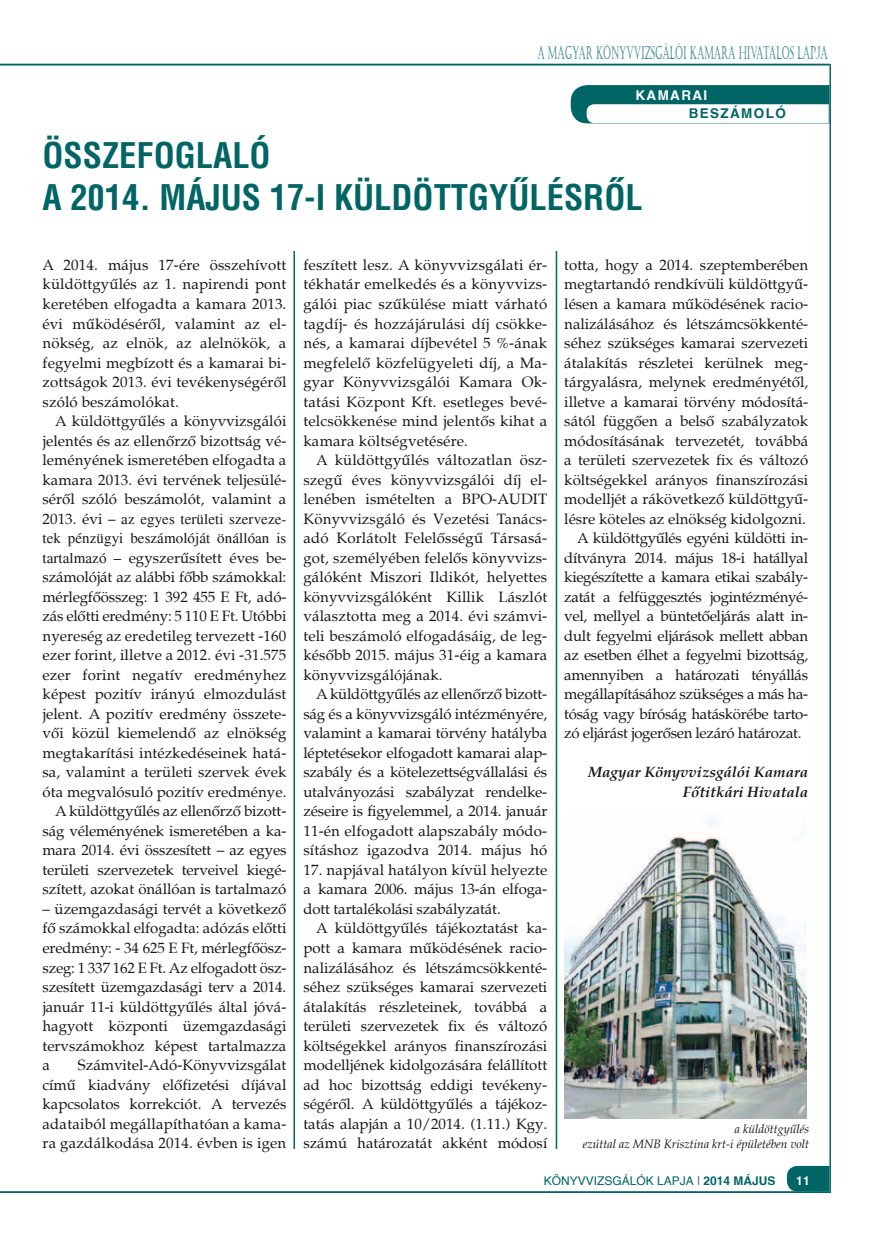
<style>
.page{position:relative;width:872px;height:1234px;background:#fff}
.page>*{position:absolute;margin:0;border:0;box-sizing:border-box;transform-origin:0 0}
.t1{font:700 condensed 34.5px/41.4px "H Helvetica";color:#006564}
.t2{font:18px "Castellar";color:#006564;scale:.5 1}
.t3{font:15px/19.5px "H Palatino";color:#1a171c;text-align:justify}
.t4{font:15px "H Palatino";letter-spacing:-.02em;color:#1a171c}
.t5{font:15px/19.5px "Times";letter-spacing:.005em;color:#1a171c}
.t6{font:italic 700 15px/19.5px "H Palatino";color:#1a171c;text-align:right}
.t7{font:700 13.5px "H Helvetica";letter-spacing:.1em;color:#006564}
.t8{font:700 13.5px "H Helvetica";letter-spacing:.1em;color:#fff}
.t9{font:italic 12px/15px "H Palatino";color:#1a171c;text-align:right}
.t10{font:12px "H Helvetica";color:#006564}
.t11{font:700 12px "H Helvetica";color:#fff}
.s1{font-family:"H Palatino"}
.s2{font-family:"Times"}
.s3{font-weight:700}
</style>
<div class="page">
<svg style="left:571px;top:85px;width:258px;height:38px"></svg>
<svg style="left:787px;top:1165px;width:42px;height:26px"></svg>
<hr style="left:829px;top:64px;width:2px;height:1127px;background:#006564">
<hr style="left:293px;top:140px;width:2px;height:1008px;background:#006564">
<hr style="left:556px;top:140px;width:1px;height:1008px;background:#006564">
<hr style="left:0;top:64px;width:829px;height:1px;background:#006564">
<hr style="left:0;top:1191px;width:831px;height:1px;background:#006564">
<div style="left:43px;top:140px;width:765px;height:110px;background:#fff"></div>
<img style="left:564px;top:817px;width:242px;height:301px">
<p class="t2" style="left:537px;top:42px;width:582px">A MAGYAR KÖNYVVIZSGÁLÓI KAMARA HIVATALOS LAPJA</p>
<p class="t8" style="left:635px;top:87px;width:73px">KAMARAI</p>
<p class="t7" style="left:688px;top:105px;width:99px">BESZÁMOLÓ</p>
<h1 class="t1" style="left:43px;top:134px;width:601px">ÖSSZEFOGLALÓ<br>A 2014. MÁJ US 17-I KÜ LDÖTTGYŰLÉSRŐL</h1>
<p class="t3" style="left:43px;top:255px;width:245px">A 2014. május 17-ére összehívott küldöttgyűlés az 1. napirendi pont keretében elfogadta a kamara 2013. évi működéséről, valamint az el&shy;nökség, az elnök, az alelnökök, a fegyelmi megbízott és a kamarai bi&shy;zottságok 2013. évi tevékenységéről szóló beszámolókat.</p>
<p class="t3" style="left:43px;top:411px;width:245px;text-indent:13px">A küldöttgyűlés a könyvvizsgálói jelentés és az ellenőrző bizottság vé&shy;leményének ismeretében elfogadta a kamara 2013. évi tervének teljesülé&shy;séről szóló beszámolót, valamint a</p>
<p class="t5" style="left:43px;top:509px;width:245px"><span class="s1">2013. évi –</span> az egyes területi szerveze&shy;tek pénzügyi beszámolóját önállóan is</p>
<p class="t3" style="left:43px;top:548px;width:245px;text-align:right"><span class="s2">tartalmazó –</span> egyszerűsített éves be&shy;számolóját az alábbi főbb számokkal: mérlegfőösszeg: 1 392 455 E Ft, adó&shy;zás előtti eredmény: 5 110 E Ft. Utóbbi nyereség az eredetileg tervezett -160 ezer forint, illetve a 2012. évi -31.575 ezer forint negatív eredményhez képest pozitív irányú elmozdulást jelent. A pozitív eredmény összete&shy;vői közül kiemelendő az elnökség megtakarítási intézkedéseinek hatá&shy;sa, valamint a területi szervek évek óta megvalósuló pozitív eredménye.<br>A küldöttgyűlés az ellenőrző bizott&shy;ság véleményének ismeretében a ka&shy;mara 2014. évi összesített – az egyes területi szervezetek terveivel kiegé&shy;szített, azokat önállóan is tartalmazó</p>
<p class="t3" style="left:43px;top:899px;width:245px">– üzemgazdasági tervét a következő fő számokkal elfogadta: adózás előtti eredmény: - 34 625 E Ft, mérlegfőös - szeg: 1 337 162 E Ft. Az elfogadott ös - szesített üzemgazdasági terv a 2014. január 11-i küldöttgyűlés által jóvá&shy;hagyott központi üzemgazdasági tervszámokhoz képest tartalmazza a</p>
<p class="t3" style="left:43px;top:1055px;width:245px;text-indent:35px">Számvitel-Adó-Könyvvizsgálat című kiadvány előfizetési díjával kapcsolatos korrekciót. A tervezés adataiból megállapíthatóan a kama&shy;ra gazdálkodása 2014. évben is igen</p>
<p class="t3" style="left:303px;top:255px;width:245px">feszített lesz. A könyvvizsgálati ér&shy;tékhatár emelkedés és a könyvvizs&shy;gálói piac szűkülése miatt várható tagdíj- és hozzájárulási díj csökke&shy;nés, a kamarai díjbevétel 5 %-ának megfelelő közfelügyeleti díj, a Ma&shy;gyar Könyvvizsgálói Kamara Ok&shy;tatási Központ Kft. esetleges bevé&shy;telcsökkenése mind jelentős kihat a kamara költségvetésére.</p>
<p class="t3" style="left:303px;top:450px;width:245px;text-indent:13px">A küldöttgyűlés változatlan ös - szegű éves könyvvizsgálói díj el&shy;lenében ismételten a BPO-AUDIT Könyvvizsgáló és Vezetési Tanács&shy;adó Korlátolt Felelősségű Társasá&shy;got, személyében felelős könyvvizs&shy;gálóként Miszori Ildikót, helyettes könyvvizsgálóként Killik Lászlót választotta meg a 2014. évi számvi&shy;teli beszámoló elfogadásáig, de leg&shy;később 2015. május 31-éig a kamara könyvvizsgálójának.</p>
<p class="t3" style="left:303px;top:684px;width:245px;text-indent:13px">A küldöttgyűlés az ellenőrző bizott&shy;ság és a könyvvizsgáló intézményére, valamint a kamarai törvény hatályba léptetésekor elfogadott kamarai alap&shy;szabály és a kötelezettségvállalási és utalványozási szabályzat rendelke&shy;zéseire is figyelemmel, a 2014. január 11-én elfogadott alapszabály módo&shy;sításhoz igazodva 2014. május hó</p>
<p class="t3" style="left:303px;top:860px;width:245px">17. napjával hatályon kívül helyezte a kamara 2006. május 13-án elfoga&shy;dott tartalékolási szabályzatát.</p>
<p class="t3" style="left:303px;top:918px;width:245px;text-indent:13px">A küldöttgyűlés tájékoztatást ka&shy;pott a kamara működésének racio&shy;nalizálásához és létszámcsökkenté&shy;séhez szükséges kamarai szervezeti átalakítás részleteinek, továbbá a területi szervezetek fix és változó költségekkel arányos finanszírozási modelljének kidolgozására felállított ad hoc bizottság eddigi tevékeny&shy;ségéről. A küldöttgyűlés a tájékoz&shy;tatás alapján a 10/2014. (1.11.) Kgy. számú határozatát akként módosí</p>
<p class="t3" style="left:564px;top:255px;width:245px">totta, hogy a 2014. szeptemberében</p>
<p class="t3" style="left:564px;top:275px;width:245px">megtartandó rendkívüli küldöttgyű-</p>
<p class="t3" style="left:564px;top:294px;width:245px">lésen a kamara működésének racio-</p>
<p class="t3" style="left:564px;top:314px;width:245px">nalizálásához és létszámcsökkenté-</p>
<p class="t3" style="left:564px;top:333px;width:245px">séhez szükséges kamarai szervezeti</p>
<p class="t3" style="left:564px;top:353px;width:245px">átalakítás részletei kerülnek meg-</p>
<p class="t3" style="left:564px;top:372px;width:245px">tárgyalásra, melynek eredményétől,</p>
<p class="t3" style="left:564px;top:392px;width:245px">illetve a kamarai törvény módosítá-</p>
<p class="t3" style="left:564px;top:411px;width:245px">sától függően a belső szabályzatok</p>
<p class="t3" style="left:564px;top:431px;width:245px">módosításának tervezetét, továbbá</p>
<p class="t3" style="left:564px;top:450px;width:245px">a területi szervezetek fix és változó</p>
<p class="t3" style="left:564px;top:470px;width:245px">költségekkel arányos finanszírozási</p>
<p class="t3" style="left:564px;top:489px;width:245px">modelljét a rákövetkező küldöttgyű-</p>
<p class="t3" style="left:564px;top:509px;width:243px">lésre köteles az elnökség kidolgozni.</p>
<p class="t4" style="left:577px;top:529px;width:233px">A küldöttgyűlés egyéni küldötti in-</p>
<p class="t4" style="left:564px;top:548px;width:245px">dítványra 2014. május 18-i hatállyal</p>
<p class="t4" style="left:564px;top:568px;width:245px">kiegészítette a kamara etikai szabály-</p>
<p class="t4" style="left:564px;top:587px;width:245px">zatát a felfüggesztés jogintézményé-</p>
<p class="t4" style="left:564px;top:607px;width:245px">vel, mellyel a büntetőeljárás alatt in-</p>
<p class="t4" style="left:564px;top:626px;width:245px">dult fegyelmi eljárások mellett abban</p>
<p class="t4" style="left:564px;top:646px;width:245px">az esetben élhet a fegyelmi bizottság,</p>
<p class="t4" style="left:564px;top:665px;width:245px">amennyiben a határozati tényállás</p>
<p class="t4" style="left:564px;top:685px;width:245px">megállapításához szükséges a más ha-</p>
<p class="t4" style="left:564px;top:704px;width:245px">tóság vagy bíróság hatáskörébe tarto-</p>
<p class="t4" style="left:564px;top:724px;width:239px">zó eljárást jogerősen lezáró határozat.</p>
<p class="t6" style="left:588px;top:762px;width:222px">Magyar Könyvvizsgálói Kamara<br>Főtitkári Hivatala</p>
<p class="t9" style="left:583px;top:1120px;width:228px">a küldöttgyűlés<br>ezúttal az MNB Krisztina krt-i épületében volt</p>
<p class="t10" style="left:543px;top:1173px;width:233px">KÖNYVVIZSGÁLÓK LAPJA | <span class="s3">2014 MÁJUS</span></p>
<p class="t11" style="left:796px;top:1173px;width:15px">11</p>
</div>
